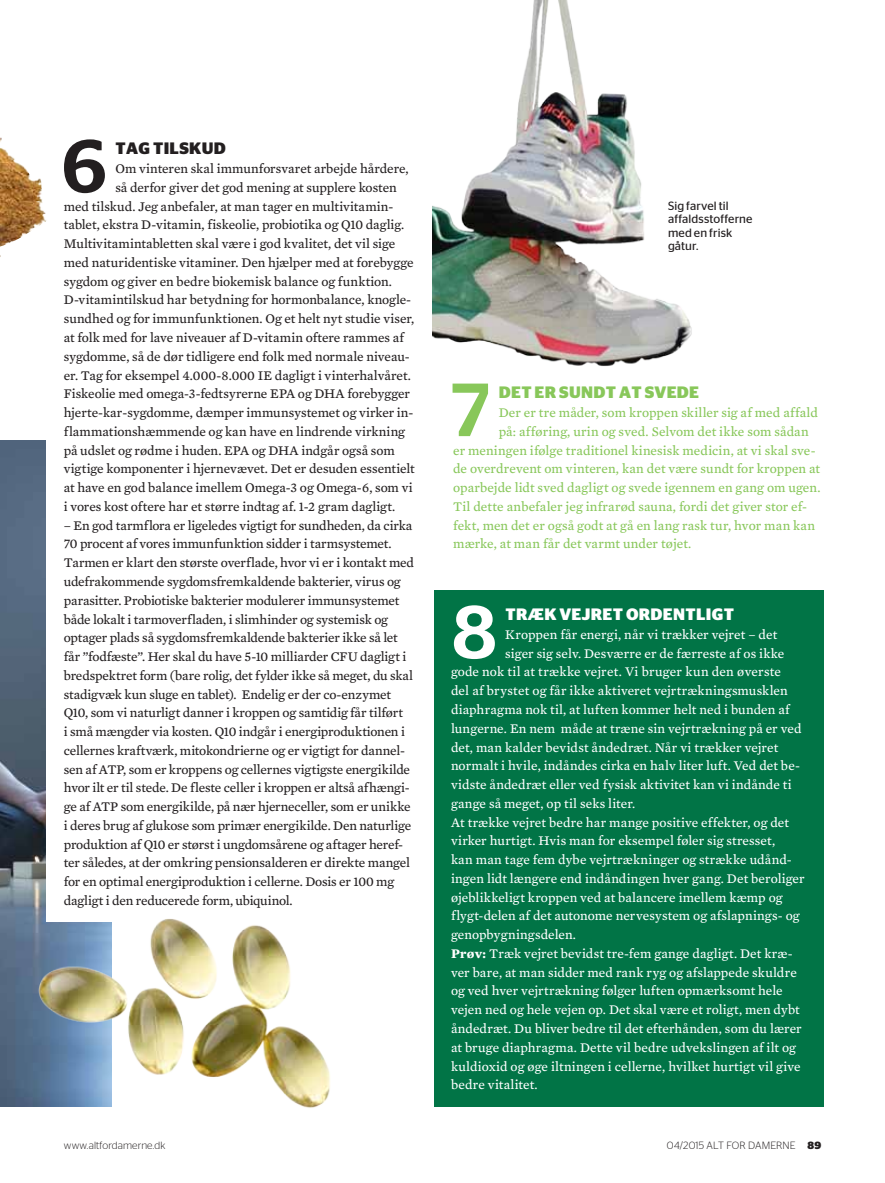
<style>
.page{position:relative;width:885px;height:1183px;background:#fff}
.page>*{position:absolute;margin:0;border:0;box-sizing:border-box;transform-origin:0 0}
.t1{font:500 75px "Stag Sans";color:#231f20}
.t2{font:500 75px "Stag Sans";color:#88c75a}
.t3{font:500 75px "Stag Sans";color:#fff}
.t4{font:700 16.5px "Stag Sans";letter-spacing:.02em;color:#fff}
.t5{font:700 16.5px "Stag Sans";letter-spacing:.02em;color:#88c75a}
.t6{font:700 16.5px "Stag Sans";letter-spacing:.02em;color:#231f20}
.t7{font:13.5px/18.8px "Mercury Text G3";letter-spacing:-.01em;color:#231f20}
.t8{font:13.5px "Mercury Text G3";letter-spacing:.01em;color:#fff}
.t9{font:13.5px "Mercury Text G3";letter-spacing:.005em;color:#88c75a}
.t10{font:12px/13.5px "Stag Sans";letter-spacing:.01em;color:#231f20}
.t11{font:300 10.5px "Stag Sans";letter-spacing:.01em;color:#231f20}
.s1{font-weight:700}
</style>
<div class="page">
<img style="left:432px;top:0;width:260px;height:366px">
<img style="left:0;top:440px;width:46px;height:666px">
<div style="left:434px;top:589px;width:389px;height:516px;background:#017446"></div>
<img style="left:27px;top:904px;width:303px;height:204px">
<img style="left:0;top:137px;width:47px;height:120px">
<h1 class="t1" style="left:62px;top:123px;width:47px">6</h1>
<p class="t6" style="left:116px;top:139px;width:112px">TAG TILSKUD</p>
<p class="t7" style="left:115px;top:158px;width:295px">Om vinteren skal immunforsvaret arbejde hårdere,</p>
<p class="t7" style="left:115px;top:177px;width:283px">så derfor giver det god mening at supplere kosten</p>
<p class="t7" style="left:64px;top:196px;width:331px">med tilskud. Jeg anbefaler, at man tager en multivitamin-</p>
<p class="t7" style="left:64px;top:215px;width:342px">tablet, ekstra D-vitamin, fiskeolie, probiotika og Q10 daglig.</p>
<p class="t7" style="left:64px;top:233px;width:333px">Multivitamintabletten skal være i god kvalitet, det vil sige</p>
<p class="t7" style="left:64px;top:252px;width:351px">med naturidentiske vitaminer. Den hjælper med at forebygge</p>
<p class="t7" style="left:64px;top:271px;width:329px">sygdom og giver en bedre biokemisk balance og funktion.</p>
<p class="t7" style="left:64px;top:290px;width:349px">D-vitamintilskud har betydning for hormonbalance, knogle-</p>
<p class="t7" style="left:64px;top:308px;width:352px">sundhed og for immunfunktionen. Og et helt nyt studie viser,</p>
<p class="t7" style="left:64px;top:327px;width:341px">at folk med for lave niveauer af D-vitamin oftere rammes af</p>
<p class="t7" style="left:64px;top:346px;width:347px">sygdomme, så de dør tidligere end folk med normale niveau-</p>
<p class="t7" style="left:64px;top:365px;width:348px">er. Tag for eksempel 4.000-8.000 IE dagligt i vinterhalvåret.</p>
<p class="t7" style="left:64px;top:383px;width:348px">Fiskeolie med omega-3-fedtsyrerne EPA og DHA forebygger</p>
<p class="t7" style="left:64px;top:402px;width:351px">hjerte-kar-sygdomme, dæmper immunsystemet og virker in-</p>
<p class="t7" style="left:64px;top:421px;width:342px">flammationshæmmende og kan have en lindrende virkning</p>
<p class="t7" style="left:64px;top:440px;width:332px">på udslet og rødme i huden. EPA og DHA indgår også som</p>
<p class="t7" style="left:64px;top:458px;width:352px">vigtige komponenter i hjernevævet. Det er desuden essentielt</p>
<p class="t7" style="left:64px;top:477px;width:350px">at have en god balance imellem Omega-3 og Omega-6, som vi</p>
<p class="t7" style="left:64px;top:496px;width:333px">i vores kost oftere har et større indtag af. 1-2 gram dagligt.</p>
<p class="t7" style="left:64px;top:515px;width:352px">– En god tarmflora er ligeledes vigtigt for sundheden, da cirka 70 procent af vores immunfunktion sidder i tarmsystemet.<br>Tarmen er klart den største overflade, hvor vi er i kontakt med udefrakommende sygdomsfremkaldende bakterier, virus og parasitter. Probiotiske bakterier modulerer immunsystemet både lokalt i tarmoverfladen, i slimhinder og systemisk og optager plads så sygdomsfremkaldende bakterier ikke så let får ”fodfæste”. Her skal du have 5-10 milliarder CFU dagligt i bredspektret form (bare rolig, det fylder ikke så meget, du skal stadigvæk kun sluge en tablet). Endelig er der co-enzymet Q10, som vi naturligt danner i kroppen og samtidig får tilført<br>i små mængder via kosten. Q10 indgår i energiproduktionen i cellernes kraftværk, mitokondrierne og er vigtigt for dannel&shy;sen af ATP, som er kroppens og cellernes vigtigste energikilde hvor ilt er til stede. De fleste celler i kroppen er altså afhængi&shy;ge af ATP som energikilde, på nær hjerneceller, som er unikke i deres brug af glukose som primær energikilde. Den naturlige produktion af Q10 er størst i ungdomsårene og aftager heref&shy;ter således, at der omkring pensionsalderen er direkte mangel for en optimal energiproduktion i cellerne. Dosis er 100 mg dagligt i den reducerede form, ubiquinol.</p>
<p class="t10" style="left:668px;top:198px;width:86px">Sig farvel til affaldsstofferne med en frisk gåtur.</p>
<h1 class="t2" style="left:451px;top:366px;width:41px">7</h1>
<p class="t5" style="left:499px;top:383px;width:202px">DET ER SUNDT AT SVEDE</p>
<p class="t9" style="left:498px;top:402px;width:320px">Der er tre måder, som kroppen skiller sig af med affald</p>
<p class="t9" style="left:498px;top:421px;width:311px">på: afføring, urin og sved. Selvom det ikke som sådan</p>
<p class="t9" style="left:453px;top:440px;width:364px">er meningen ifølge traditionel kinesisk medicin, at vi skal sve-</p>
<p class="t9" style="left:453px;top:459px;width:368px">de overdrevent om vinteren, kan det være sundt for kroppen at</p>
<p class="t9" style="left:453px;top:477px;width:369px">oparbejde lidt sved dagligt og svede igennem en gang om ugen.</p>
<p class="t9" style="left:453px;top:496px;width:355px">Til dette anbefaler jeg infrarød sauna, fordi det giver stor ef-</p>
<p class="t9" style="left:453px;top:515px;width:363px">fekt, men det er også godt at gå en lang rask tur, hvor man kan</p>
<p class="t9" style="left:453px;top:534px;width:240px">mærke, at man får det varmt under tøjet.</p>
<h1 class="t3" style="left:452px;top:589px;width:46px">8</h1>
<p class="t4" style="left:505px;top:604px;width:229px">TRÆK VEJRET ORDENTLIGT</p>
<p class="t8" style="left:505px;top:624px;width:273px">Kroppen får energi, når vi trækker vejret – det</p>
<p class="t8" style="left:505px;top:643px;width:280px">siger sig selv. Desværre er de færreste af os ikke</p>
<p class="t8" style="left:451px;top:662px;width:331px">gode nok til at trække vejret. Vi bruger kun den øverste</p>
<p class="t8" style="left:451px;top:680px;width:338px">del af brystet og får ikke aktiveret vejrtrækningsmusklen</p>
<p class="t8" style="left:451px;top:699px;width:340px">diaphragma nok til, at luften kommer helt ned i bunden af</p>
<p class="t8" style="left:451px;top:718px;width:352px">lungerne. En nem måde at træne sin vejrtrækning på er ved</p>
<p class="t8" style="left:451px;top:737px;width:329px">det, man kalder bevidst åndedræt. Når vi trækker vejret</p>
<p class="t8" style="left:451px;top:755px;width:350px">normalt i hvile, indåndes cirka en halv liter luft. Ved det be-</p>
<p class="t8" style="left:451px;top:774px;width:342px">vidste åndedræt eller ved fysisk aktivitet kan vi indånde ti</p>
<p class="t8" style="left:451px;top:793px;width:186px">gange så meget, op til seks liter.</p>
<p class="t8" style="left:451px;top:812px;width:339px">At trække vejret bedre har mange positive effekter, og det</p>
<p class="t8" style="left:451px;top:830px;width:326px">virker hurtigt. Hvis man for eksempel føler sig stresset,</p>
<p class="t8" style="left:451px;top:849px;width:342px">kan man tage fem dybe vejrtrækninger og strække udånd-</p>
<p class="t8" style="left:451px;top:868px;width:355px">ingen lidt længere end indåndingen hver gang. Det beroliger</p>
<p class="t8" style="left:451px;top:887px;width:333px">øjeblikkeligt kroppen ved at balancere imellem kæmp og</p>
<p class="t8" style="left:451px;top:905px;width:350px">flygt-delen af det autonome nervesystem og afslapnings- og</p>
<p class="t8" style="left:451px;top:924px;width:127px">genopbygningsdelen.</p>
<p class="t8" style="left:451px;top:943px;width:343px"><span class="s1">Prøv:</span> Træk vejret bevidst tre-fem gange dagligt. Det kræ-</p>
<p class="t8" style="left:451px;top:962px;width:347px">ver bare, at man sidder med rank ryg og afslappede skuldre</p>
<p class="t8" style="left:451px;top:980px;width:333px">og ved hver vejrtrækning følger luften opmærksomt hele</p>
<p class="t8" style="left:451px;top:999px;width:350px">vejen ned og hele vejen op. Det skal være et roligt, men dybt</p>
<p class="t8" style="left:451px;top:1018px;width:352px">åndedræt. Du bliver bedre til det efterhånden, som du lærer</p>
<p class="t8" style="left:451px;top:1037px;width:346px">at bruge diaphragma. Dette vil bedre udvekslingen af ilt og</p>
<p class="t8" style="left:451px;top:1055px;width:351px">kuldioxid og øge iltningen i cellerne, hvilket hurtigt vil give</p>
<p class="t8" style="left:451px;top:1074px;width:88px">bedre vitalitet.</p>
<p class="t11" style="left:64px;top:1138px;width:103px">www.altfordamerne.dk</p>
<p class="t11" style="left:667px;top:1138px;width:156px">04/2015 ALT FOR DAMERNE <span class="s1">89</span></p>
</div>
